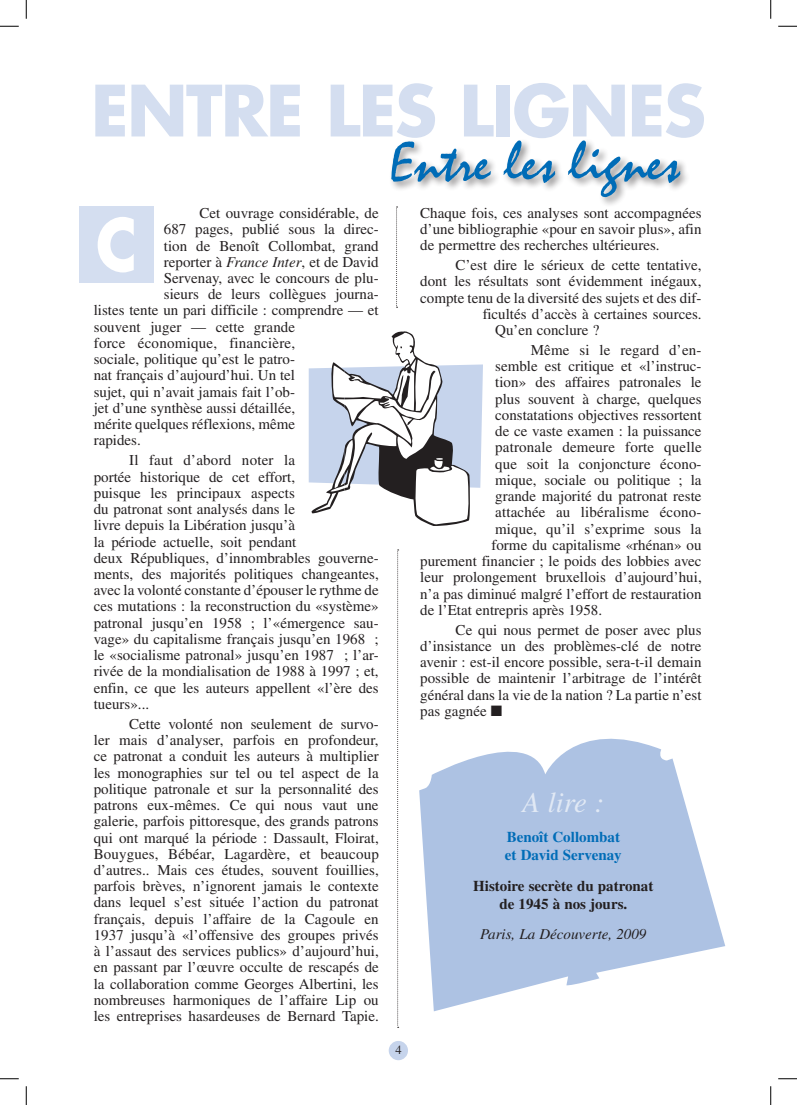
<style>
.page{position:relative;width:797px;height:1105px;background:#fff}
.page>*{position:absolute;margin:0;border:0;box-sizing:border-box;transform-origin:0 0}
.t1{font:700 70.12px "Futura";color:#fff;scale:.89 1}
.t2{font:700 68.75px "Futura";letter-spacing:-.025em;color:#d4def0}
.t3{font:53.75px "Mistral";color:#006cb7}
.t4{font:italic 28.75px "Times";color:#e1e9f5}
.t5{font:15px/16.2px "Times";color:#231f20;text-align:justify}
.t6{font:700 15px/18.1px "Times";color:#231f20;text-align:center}
.t7{font:700 15px/18.1px "Times";color:#006cb7}
.t8{font:italic 15px "Times";color:#231f20}
.t9{font:12.5px "Times";color:#231f20}
.s1{font-style:italic}
</style>
<div class="page">
<div style="left:389px;top:1041px;width:19px;height:19px;background:#c6d4ec;border-radius:50%"></div>
<div style="left:388px;top:137px;width:301px;height:70px;background:#231f20;opacity:.5"></div>
<div style="left:79px;top:206px;width:75px;height:77px;background:#d4def0"></div>
<svg style="left:309px;top:331px;width:174px;height:195px"></svg>
<svg style="left:396px;top:207px;width:1px;height:101px"></svg>
<svg style="left:397px;top:550px;width:2px;height:478px"></svg>
<svg style="left:419px;top:738px;width:306px;height:273px;fill:#adc2e3"></svg>
<svg style="left:0;top:25px;width:19px;height:2px"></svg>
<svg style="left:778px;top:25px;width:19px;height:2px"></svg>
<svg style="left:0;top:1078px;width:19px;height:1px"></svg>
<svg style="left:778px;top:1078px;width:19px;height:1px"></svg>
<svg style="left:25px;top:0;width:2px;height:19px"></svg>
<svg style="left:25px;top:1086px;width:2px;height:19px"></svg>
<svg style="left:770px;top:0;width:1px;height:19px"></svg>
<svg style="left:770px;top:1086px;width:1px;height:19px"></svg>
<h2 class="t2" style="left:91px;top:65px;width:616px">ENTRE LES LIGNES</h2>
<p class="t5" style="left:199px;top:205px;width:181px">Cet ouvrage considérable, de</p>
<p class="t5" style="left:164px;top:221px;width:216px">687 pages, publié sous la direc-</p>
<p class="t5" style="left:164px;top:237px;width:216px">tion de Benoît Collombat, grand</p>
<p class="t5" style="left:164px;top:253px;width:216px">reporter à <span class="s1">France Inter</span>, et de David</p>
<p class="t5" style="left:164px;top:270px;width:216px">Servenay, avec le concours de plu-</p>
<p class="t5" style="left:164px;top:286px;width:216px">sieurs de leurs collègues journa-</p>
<p class="t5" style="left:94px;top:302px;width:286px">listes tente un pari difficile : comprendre — et</p>
<p class="t5" style="left:94px;top:318px;width:203px">souvent juger — cette grande</p>
<p class="t5" style="left:94px;top:335px;width:203px">force économique, financière,</p>
<p class="t5" style="left:94px;top:351px;width:203px">sociale, politique qu’est le patro-</p>
<p class="t5" style="left:94px;top:367px;width:203px">nat français d’aujourd’hui. Un tel</p>
<p class="t5" style="left:94px;top:383px;width:203px">sujet, qui n’avait jamais fait l’ob-</p>
<p class="t5" style="left:94px;top:400px;width:203px">jet d’une synthèse aussi détaillée,</p>
<p class="t5" style="left:94px;top:416px;width:203px">mérite quelques réflexions, même</p>
<p class="t5" style="left:94px;top:432px;width:49px">rapides.</p>
<p class="t5" style="left:94px;top:452px;width:286px;text-align:left;text-indent:35px">Il faut d’abord noter la<br>portée historique de cet effort,<br>puisque les principaux aspects<br>du patronat sont analysés dans le<br>livre depuis la Libération jusqu’à<br>la période actuelle, soit pendant<br>deux Républiques, d’innombrables gouverne&shy;ments, des majorités politiques changeantes, avec la volonté constante d’épouser le rythme de ces mutations : la reconstruction du «système» patronal jusqu’en 1958 ; l’«émergence sau&shy;vage» du capitalisme français jusqu’en 1968 ; le «socialisme patronal» jusqu’en 1987 ; l’ar&shy;rivée de la mondialisation de 1988 à 1997 ; et, enfin, ce que les auteurs appellent «l’ère des tueurs»...</p>
<p class="t5" style="left:94px;top:715px;width:286px;text-indent:35px">Cette volonté non seulement de survo&shy;ler mais d’analyser, parfois en profondeur, ce patronat a conduit les auteurs à multiplier les monographies sur tel ou tel aspect de la politique patronale et sur la personnalité des patrons eux-mêmes. Ce qui nous vaut une galerie, parfois pittoresque, des grands patrons qui ont marqué la période : Dassault, Floirat, Bouygues, Bébéar, Lagardère, et beaucoup d’autres.. Mais ces études, souvent fouillies, parfois brèves, n’ignorent jamais le contexte dans lequel s’est située l’action du patronat français, depuis l’affaire de la Cagoule en 1937 jusqu’à «l’offensive des groupes privés à l’assaut des services publics» d’aujourd’hui, en passant par l’œuvre occulte de rescapés de la collaboration comme Georges Albertini, les nombreuses harmoniques de l’affaire Lip ou les entreprises hasardeuses de Bernard Tapie.</p>
<h1 class="t1" style="left:96px;top:198px;width:48px">C</h1>
<h3 class="t3" style="left:390px;top:131px;width:291px">Entre les lignes</h3>
<p class="t5" style="left:420px;top:205px;width:283px">Chaque fois, ces analyses sont accompagnées d’une bibliographie «pour en savoir plus», afin de permettre des recherches ultérieures.</p>
<p class="t5" style="left:455px;top:257px;width:247px">C’est dire le sérieux de cette tentative,</p>
<p class="t5" style="left:420px;top:273px;width:283px">dont les résultats sont évidemment inégaux,</p>
<p class="t5" style="left:420px;top:289px;width:283px">compte tenu de la diversité des sujets et des dif-</p>
<p class="t5" style="left:483px;top:306px;width:220px">ficultés d’accès à certaines sources.</p>
<p class="t5" style="left:495px;top:322px;width:106px">Qu’en conclure ?</p>
<p class="t5" style="left:530px;top:342px;width:172px">Même si le regard d’en-</p>
<p class="t5" style="left:495px;top:358px;width:208px">semble est critique et «l’instruc-</p>
<p class="t5" style="left:495px;top:374px;width:208px">tion» des affaires patronales le</p>
<p class="t5" style="left:495px;top:390px;width:208px">plus souvent à charge, quelques</p>
<p class="t5" style="left:495px;top:407px;width:208px">constatations objectives ressortent</p>
<p class="t5" style="left:495px;top:423px;width:208px">de ce vaste examen : la puissance</p>
<p class="t5" style="left:495px;top:439px;width:208px">patronale demeure forte quelle</p>
<p class="t5" style="left:495px;top:455px;width:208px">que soit la conjoncture écono-</p>
<p class="t5" style="left:495px;top:472px;width:208px">mique, sociale ou politique ; la</p>
<p class="t5" style="left:495px;top:488px;width:208px">grande majorité du patronat reste</p>
<p class="t5" style="left:495px;top:504px;width:208px">attachée au libéralisme écono-</p>
<p class="t5" style="left:495px;top:520px;width:208px">mique, qu’il s’exprime sous la</p>
<p class="t5" style="left:491px;top:537px;width:211px">forme du capitalisme «rhénan» ou</p>
<p class="t5" style="left:420px;top:553px;width:283px">purement financier ; le poids des lobbies avec</p>
<p class="t5" style="left:420px;top:569px;width:283px">leur prolongement bruxellois d’aujourd’hui,</p>
<p class="t5" style="left:420px;top:585px;width:283px">n’a pas diminué malgré l’effort de restauration</p>
<p class="t5" style="left:420px;top:602px;width:183px">de l’Etat entrepris après 1958.</p>
<p class="t5" style="left:420px;top:621px;width:283px;text-indent:35px">Ce qui nous permet de poser avec plus d’insistance un des problèmes-clé de notre avenir : est-il encore possible, sera-t-il demain possible de maintenir l’arbitrage de l’intérêt général dans la vie de la nation ? La partie n’est pas gagnée ■</p>
<p class="t9" style="left:395px;top:1043px;width:8px">4</p>
<h3 class="t4" style="left:522px;top:786px;width:83px">A lire :</h3>
<p class="t7" style="left:505px;top:828px;width:118px">Benoît Collombat et David Servenay</p>
<p class="t6" style="left:473px;top:876px;width:182px">Histoire secrète du patronat de 1945 à nos jours.</p>
<p class="t8" style="left:480px;top:926px;width:168px">Paris, La Découverte, 2009</p>
</div>
